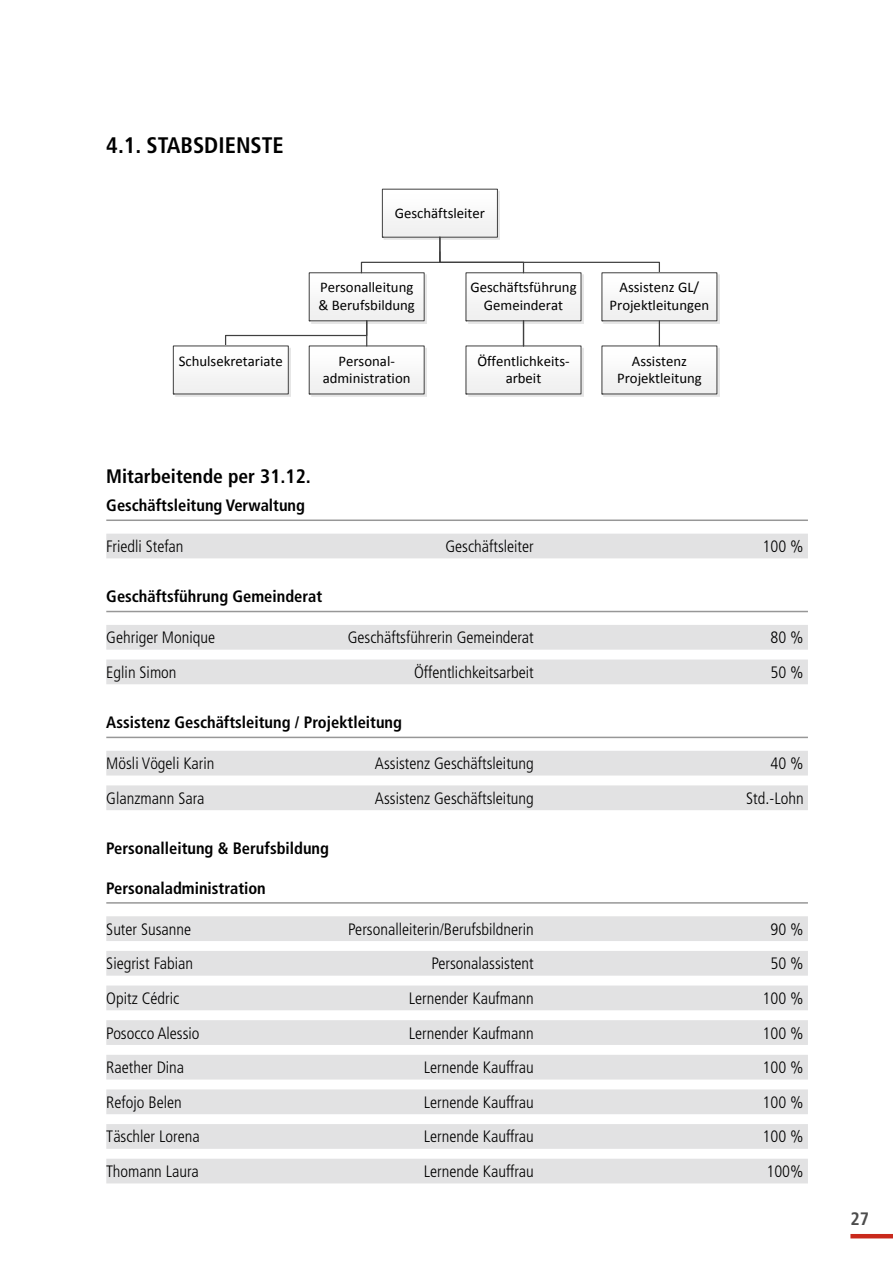
<style>
.page{position:relative;width:893px;height:1263px;background:#fff}
.page>*{position:absolute;margin:0;border:0;box-sizing:border-box;transform-origin:0 0}
.t1{font:700 condensed 22.5px "Frutiger LT";color:#000}
.t2{font:700 condensed 19.5px "Frutiger LT";color:#000}
.t3{font:700 condensed 18px "Frutiger LT";color:#4c4c4c}
.t4{font:300 condensed 16.5px "Frutiger LT";color:#000}
.t5{font:700 condensed 16.5px "Frutiger LT";color:#000}
.t6{font:14.7px/17.7px "Calibri";color:#000;text-align:center}
</style>
<div class="page">
<hr style="left:850px;top:1234px;width:43px;height:4px;background:#c9291c">
<hr style="left:106px;top:519px;width:702px;height:2px;background:#979797">
<div style="left:106px;top:534px;width:702px;height:24px;background:#e2e2e3"></div>
<hr style="left:106px;top:611px;width:702px;height:1px;background:#979797">
<div style="left:106px;top:625px;width:702px;height:25px;background:#e2e2e3"></div>
<div style="left:106px;top:659px;width:702px;height:25px;background:#e2e2e3"></div>
<hr style="left:106px;top:737px;width:702px;height:1px;background:#979797">
<div style="left:106px;top:751px;width:702px;height:24px;background:#e2e2e3"></div>
<div style="left:106px;top:785px;width:702px;height:25px;background:#e2e2e3"></div>
<hr style="left:106px;top:902px;width:702px;height:2px;background:#979797">
<div style="left:106px;top:916px;width:702px;height:25px;background:#e2e2e3"></div>
<div style="left:106px;top:951px;width:702px;height:25px;background:#e2e2e3"></div>
<div style="left:106px;top:985px;width:702px;height:25px;background:#e2e2e3"></div>
<div style="left:106px;top:1020px;width:702px;height:25px;background:#e2e2e3"></div>
<div style="left:106px;top:1055px;width:702px;height:24px;background:#e2e2e3"></div>
<div style="left:106px;top:1089px;width:702px;height:25px;background:#e2e2e3"></div>
<div style="left:106px;top:1124px;width:702px;height:25px;background:#e2e2e3"></div>
<div style="left:106px;top:1159px;width:702px;height:24px;background:#e2e2e3"></div>
<div style="left:382px;top:189px;width:116px;height:48px;border:1px solid #404040"></div>
<img style="left:368px;top:274px;width:58px;height:49px">
<img style="left:311px;top:275px;width:111px;height:44px">
<div style="left:309px;top:273px;width:115px;height:48px;border:1px solid #404040"></div>
<img style="left:467px;top:274px;width:116px;height:49px">
<img style="left:468px;top:275px;width:111px;height:44px">
<div style="left:466px;top:273px;width:115px;height:48px;border:1px solid #404040"></div>
<img style="left:310px;top:347px;width:116px;height:49px">
<img style="left:311px;top:348px;width:111px;height:44px">
<img style="left:467px;top:347px;width:116px;height:49px">
<img style="left:468px;top:348px;width:111px;height:44px">
<svg style="left:224px;top:320px;width:144px;height:27px"></svg>
<img style="left:174px;top:347px;width:116px;height:49px">
<img style="left:175px;top:348px;width:111px;height:44px">
<svg style="left:523px;top:321px;width:1px;height:25px"></svg>
<img style="left:603px;top:274px;width:116px;height:49px">
<img style="left:604px;top:275px;width:111px;height:44px">
<div style="left:602px;top:273px;width:115px;height:48px;border:1px solid #404040"></div>
<svg style="left:360px;top:236px;width:301px;height:38px"></svg>
<img style="left:603px;top:347px;width:116px;height:49px">
<img style="left:604px;top:348px;width:111px;height:44px">
<svg style="left:659px;top:321px;width:1px;height:25px"></svg>
<h1 class="t1" style="left:106px;top:132px;width:179px">4.1. STABSDIENSTE</h1>
<p class="t6" style="left:179px;top:352px;width:106px">Schulsekretariate</p>
<p class="t6" style="left:395px;top:204px;width:92px">Geschäftsleiter</p>
<p class="t6" style="left:318px;top:279px;width:98px;text-align:left">Personalleitung &amp; Berufsbildung</p>
<p class="t6" style="left:470px;top:279px;width:108px">Geschäftsführung<br>Gemeinderat</p>
<p class="t6" style="left:323px;top:352px;width:89px">Personal‐ administration</p>
<p class="t6" style="left:477px;top:352px;width:94px">Öffentlichkeits‐ arbeit</p>
<p class="t6" style="left:610px;top:279px;width:101px">Assistenz GL/<br>Projektleitungen</p>
<p class="t6" style="left:617px;top:352px;width:86px">Assistenz<br>Projektleitung</p>
<p class="t2" style="left:106px;top:464px;width:206px">Mitarbeitende per 31.12.</p>
<p class="t5" style="left:106px;top:495px;width:200px">Geschäftsleitung Verwaltung</p>
<p class="t4" style="left:106px;top:537px;width:79px">Friedli Stefan</p>
<p class="t4" style="left:445px;top:537px;width:90px">Geschäftsleiter</p>
<p class="t4" style="left:762px;top:537px;width:43px">100 %</p>
<p class="t5" style="left:106px;top:587px;width:217px">Geschäftsführung Gemeinderat</p>
<p class="t4" style="left:106px;top:628px;width:110px">Gehriger Monique</p>
<p class="t4" style="left:348px;top:628px;width:188px">Geschäftsführerin Gemeinderat</p>
<p class="t4" style="left:770px;top:628px;width:35px">80 %</p>
<p class="t4" style="left:106px;top:663px;width:72px">Eglin Simon</p>
<p class="t4" style="left:414px;top:663px;width:121px">Öffentlichkeitsarbeit</p>
<p class="t4" style="left:770px;top:663px;width:35px">50 %</p>
<p class="t5" style="left:106px;top:713px;width:297px">Assistenz Geschäftsleitung / Projektleitung</p>
<p class="t4" style="left:106px;top:754px;width:110px">Mösli Vögeli Karin</p>
<p class="t4" style="left:375px;top:754px;width:160px">Assistenz Geschäftsleitung</p>
<p class="t4" style="left:770px;top:754px;width:35px">40 %</p>
<p class="t4" style="left:106px;top:789px;width:100px">Glanzmann Sara</p>
<p class="t4" style="left:375px;top:789px;width:160px">Assistenz Geschäftsleitung</p>
<p class="t4" style="left:746px;top:789px;width:59px">Std.-Lohn</p>
<p class="t5" style="left:106px;top:838px;width:224px">Personalleitung &amp; Berufsbildung</p>
<p class="t5" style="left:106px;top:878px;width:161px">Personaladministration</p>
<p class="t4" style="left:106px;top:919px;width:86px">Suter Susanne</p>
<p class="t4" style="left:348px;top:919px;width:187px">Personalleiterin/Berufsbildnerin</p>
<p class="t4" style="left:770px;top:919px;width:35px">90 %</p>
<p class="t4" style="left:106px;top:954px;width:88px">Siegrist Fabian</p>
<p class="t4" style="left:431px;top:954px;width:104px">Personalassistent</p>
<p class="t4" style="left:770px;top:954px;width:35px">50 %</p>
<p class="t4" style="left:106px;top:989px;width:75px">Opitz Cédric</p>
<p class="t4" style="left:409px;top:989px;width:126px">Lernender Kaufmann</p>
<p class="t4" style="left:762px;top:989px;width:43px">100 %</p>
<p class="t4" style="left:106px;top:1023px;width:95px">Posocco Alessio</p>
<p class="t4" style="left:409px;top:1023px;width:126px">Lernender Kaufmann</p>
<p class="t4" style="left:762px;top:1023px;width:43px">100 %</p>
<p class="t4" style="left:106px;top:1058px;width:79px">Raether Dina</p>
<p class="t4" style="left:424px;top:1058px;width:111px">Lernende Kauffrau</p>
<p class="t4" style="left:762px;top:1058px;width:43px">100 %</p>
<p class="t4" style="left:106px;top:1093px;width:77px">Refojo Belen</p>
<p class="t4" style="left:424px;top:1093px;width:111px">Lernende Kauffrau</p>
<p class="t4" style="left:762px;top:1093px;width:43px">100 %</p>
<p class="t4" style="left:106px;top:1127px;width:95px">Täschler Lorena</p>
<p class="t4" style="left:424px;top:1127px;width:111px">Lernende Kauffrau</p>
<p class="t4" style="left:762px;top:1127px;width:43px">100 %</p>
<p class="t4" style="left:106px;top:1162px;width:94px">Thomann Laura</p>
<p class="t4" style="left:424px;top:1162px;width:111px">Lernende Kauffrau</p>
<p class="t4" style="left:766px;top:1162px;width:39px">100%</p>
<p class="t3" style="left:850px;top:1208px;width:20px">27</p>
</div>
